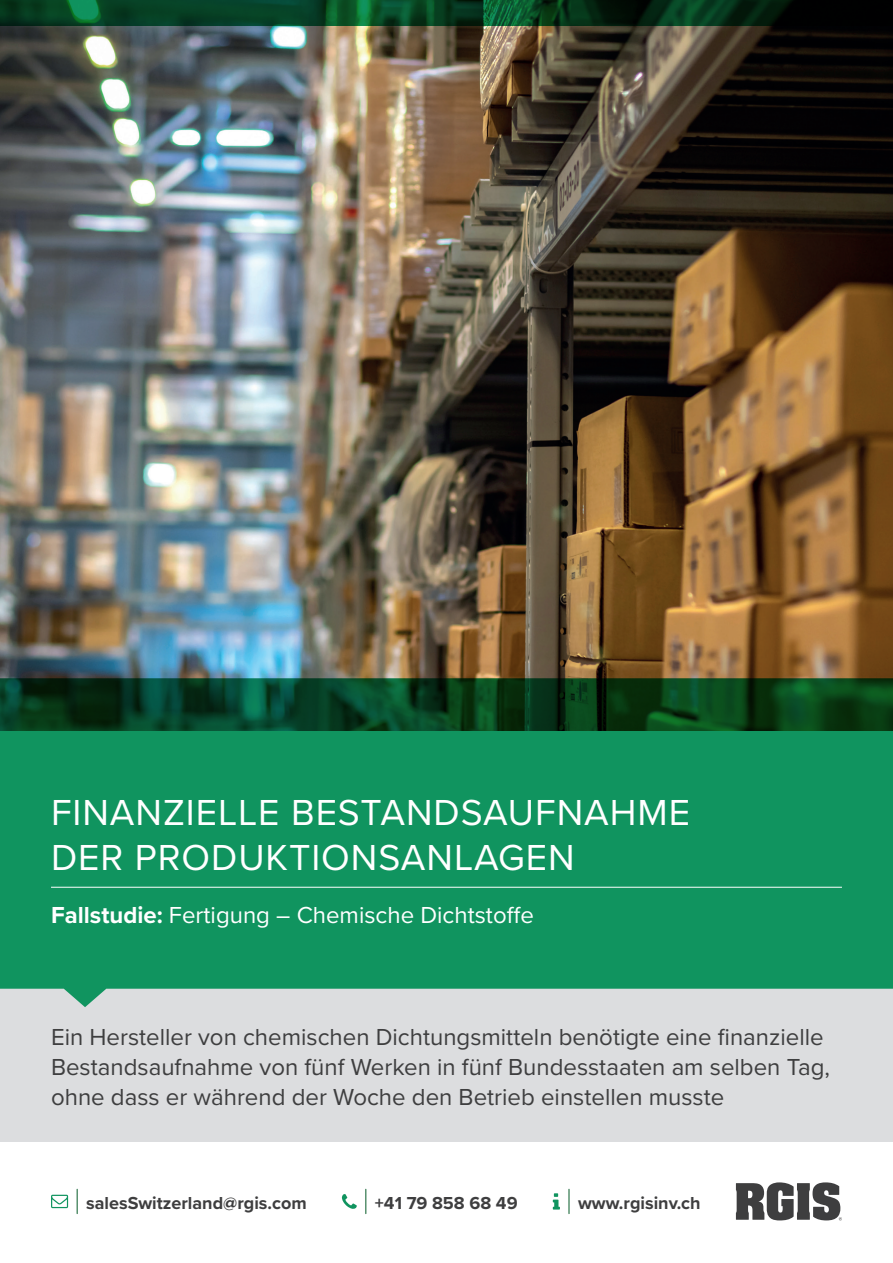
<style>
.page{position:relative;width:893px;height:1263px;background:#fff}
.page>*{position:absolute;margin:0;border:0;box-sizing:border-box;transform-origin:0 0}
.t1{font:37.5px/45px "Proxima Nova";letter-spacing:.025em;color:#fff}
.t2{font:24px/30px "Proxima Nova";color:#3e3e3f}
.t3{font:24px "Proxima Nova";color:#fff}
.t4{font:700 18px "Proxima Nova";color:#3e3e3f}
.s1{font-weight:700}
</style>
<div class="page">
<hr style="left:568px;top:1189px;width:2px;height:24px;background:#216d3f">
<svg style="left:553px;top:1193px;width:7px;height:16px"></svg>
<svg style="left:77px;top:1189px;width:1px;height:24px"></svg>
<svg style="left:51px;top:1195px;width:17px;height:13px"></svg>
<svg style="left:736px;top:1182px;width:106px;height:38px"></svg>
<svg style="left:365px;top:1189px;width:1px;height:24px"></svg>
<svg style="left:342px;top:1194px;width:15px;height:15px"></svg>
<div style="left:0;top:989px;width:893px;height:153px;background:#dcdddf"></div>
<svg style="left:0;top:731px;width:893px;height:276px;background:#1d9867"></svg>
<hr style="left:51px;top:887px;width:791px;height:1px;background:#fff">
<img style="left:0;top:26px;width:893px;height:705px">
<svg style="left:0;top:0;width:893px;height:26px;background:#05371d"></svg>
<h1 class="t1" style="left:51px;top:788px;width:640px">FINANZIELLE BESTANDSAUFNAHME<br>DER PRODUKTIONSANLAGEN</h1>
<p class="t3" style="left:51px;top:897px;width:484px"><span class="s1">Fallstudie:</span> Fertigung – Chemische Dichtstoffe</p>
<p class="t2" style="left:51px;top:1021px;width:780px">Ein Hersteller von chemischen Dichtungsmitteln benötigte eine finanzielle<br>Bestandsaufnahme von fünf Werken in fünf Bundesstaaten am selben Tag, ohne dass er während der Woche den Betrieb einstellen musste</p>
<p class="t4" style="left:86px;top:1189px;width:222px">salesSwitzerland@rgis.com</p>
<p class="t4" style="left:375px;top:1189px;width:144px">+41 79 858 68 49</p>
<p class="t4" style="left:578px;top:1189px;width:124px">www.rgisinv.ch</p>
</div>
